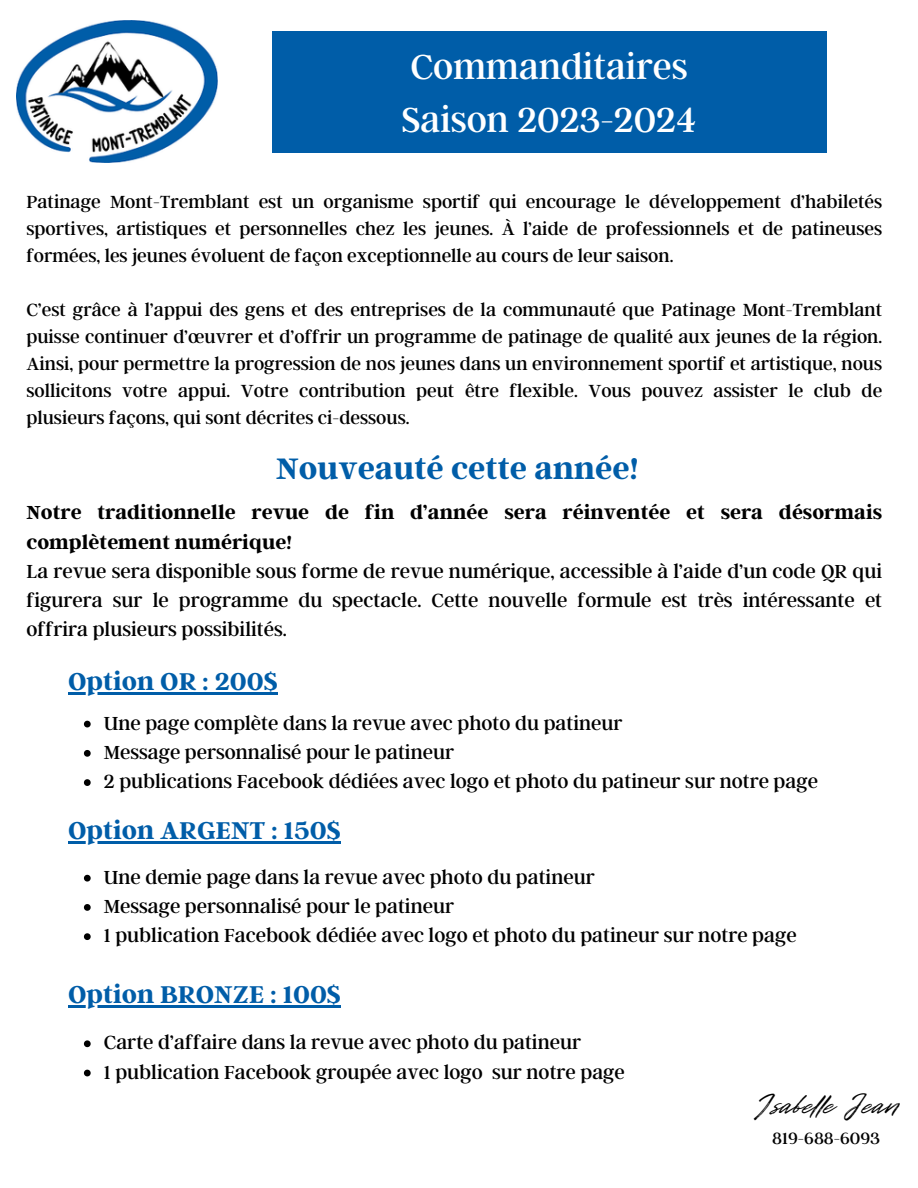
<style>
.page{position:relative;width:918px;height:1188px;background:#fff}
.page>*{position:absolute;margin:0;border:0;box-sizing:border-box;transform-origin:0 0}
.t1{font:43.5px "Disruptors Script";color:#000}
.t2{font:38.25px "Argent CF";color:#fff}
.t3{font:700 33px "Argent CF";color:#005da8}
.t4{font:700 27px "Argent CF";color:#005da8}
.t5{font:21px/29.2px "Argent CF";color:#000;text-align:justify}
.t6{font:700 21px/29.2px "Argent CF";color:#000}
.t7{font:19.5px/27px "Argent CF";color:#000;text-align:justify}
.t8{font:18px "Argent CF";color:#000}
</style>
<div class="page">
<img style="left:16px;top:20px;width:202px;height:143px">
<div style="left:272px;top:31px;width:554px;height:122px;background:#005da8"></div>
<hr style="left:68px;top:692px;width:210px;height:3px;background:#005da8">
<svg style="left:84px;top:721px;width:7px;height:6px"></svg>
<svg style="left:84px;top:750px;width:7px;height:7px"></svg>
<svg style="left:84px;top:779px;width:7px;height:7px"></svg>
<hr style="left:68px;top:841px;width:273px;height:3px;background:#005da8">
<svg style="left:84px;top:875px;width:7px;height:7px"></svg>
<svg style="left:84px;top:904px;width:7px;height:7px"></svg>
<svg style="left:84px;top:933px;width:7px;height:7px"></svg>
<hr style="left:68px;top:1005px;width:273px;height:3px;background:#005da8">
<svg style="left:84px;top:1040px;width:7px;height:7px"></svg>
<svg style="left:84px;top:1070px;width:7px;height:6px"></svg>
<p class="t2" style="left:410px;top:42px;width:279px">Commanditaires</p>
<p class="t2" style="left:402px;top:95px;width:296px">Saison 2023-2024</p>
<p class="t7" style="left:26px;top:187px;width:857px">Patinage Mont-Tremblant est un organisme sportif qui encourage le développement d’habiletés sportives, artistiques et personnelles chez les jeunes. À l’aide de professionnels et de patineuses formées, les jeunes évoluent de façon exceptionnelle au cours de leur saison.</p>
<p class="t7" style="left:26px;top:295px;width:857px">C’est grâce à l’appui des gens et des entreprises de la communauté que Patinage Mont-Tremblant puisse continuer d’œuvrer et d’offrir un programme de patinage de qualité aux jeunes de la région.<br>Ainsi, pour permettre la progression de nos jeunes dans un environnement sportif et artistique, nous sollicitons votre appui. Votre contribution peut être flexible. Vous pouvez assister le club de plusieurs façons, qui sont décrites ci-dessous.</p>
<p class="t3" style="left:276px;top:447px;width:364px">Nouveauté cette année!</p>
<p class="t6" style="left:26px;top:497px;width:857px">Notre traditionnelle revue de fin d’année sera réinventée et sera désormais complètement numérique!</p>
<p class="t5" style="left:26px;top:556px;width:857px">La revue sera disponible sous forme de revue numérique, accessible à l’aide d’un code QR qui figurera sur le programme du spectacle. Cette nouvelle formule est très intéressante et offrira plusieurs possibilités.</p>
<p class="t4" style="left:68px;top:664px;width:211px">Option OR : 200$</p>
<p class="t5" style="left:104px;top:707px;width:520px">Une page complète dans la revue avec photo du patineur</p>
<p class="t5" style="left:104px;top:737px;width:352px">Message personnalisé pour le patineur</p>
<p class="t5" style="left:104px;top:766px;width:716px">2 publications Facebook dédiées avec logo et photo du patineur sur notre page</p>
<p class="t4" style="left:68px;top:813px;width:274px">Option ARGENT : 150$</p>
<p class="t5" style="left:104px;top:861px;width:492px">Une demie page dans la revue avec photo du patineur</p>
<p class="t5" style="left:104px;top:891px;width:352px">Message personnalisé pour le patineur</p>
<p class="t5" style="left:104px;top:920px;width:694px">1 publication Facebook dédiée avec logo et photo du patineur sur notre page</p>
<p class="t4" style="left:68px;top:977px;width:274px">Option BRONZE : 100$</p>
<p class="t5" style="left:104px;top:1027px;width:479px">Carte d’affaire dans la revue avec photo du patineur</p>
<p class="t5" style="left:104px;top:1056px;width:523px">1 publication Facebook groupée avec logo sur notre page</p>
<p class="t1" style="left:754px;top:1077px;width:145px">Isabel e Jean</p>
<p class="t8" style="left:772px;top:1126px;width:109px">819-688-6093</p>
</div>
